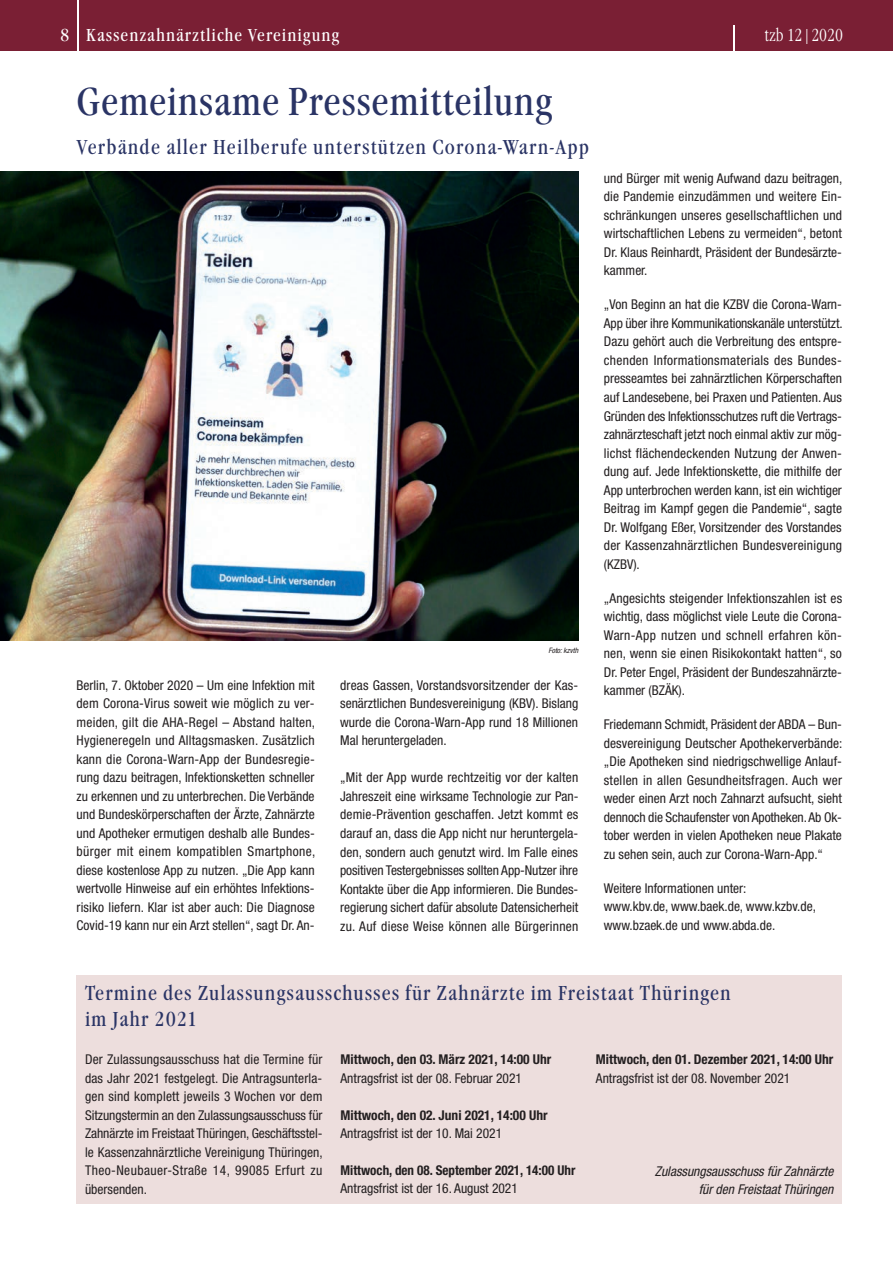
<style>
.page{position:relative;width:893px;height:1263px;background:#fff}
.page>*{position:absolute;margin:0;border:0;box-sizing:border-box;transform-origin:0 0}
.t1{font:condensed 40.5px "Garamond Itc T";letter-spacing:.015em;color:#2a3465}
.t2{font:condensed 21px/25.5px "Garamond Itc T";letter-spacing:.05em;color:#2a3465}
.t3{font:condensed 18px "Garamond Itc T";letter-spacing:.055em;color:#fff}
.t4{font:300 condensed 18px "Garamond Itc T";color:#fff}
.t5{font:condensed 13.5px/18.5px "Helvetica Neue";color:#231f20;text-align:justify}
.t6{font:700 condensed 13.5px "Helvetica Neue";color:#231f20}
.t7{font:italic condensed 13.5px/18.5px "Helvetica Neue";color:#231f20;text-align:right}
.t8{font:italic condensed 7.5px "Helvetica Neue";color:#231f20}
</style>
<div class="page">
<div style="left:0;top:0;width:893px;height:51px;background:#7a1f34"></div>
<hr style="left:77px;top:0;width:1px;height:52px;background:#fff">
<hr style="left:733px;top:26px;width:2px;height:26px;background:#fff">
<img style="left:0;top:171px;width:578px;height:469px">
<div style="left:77px;top:974px;width:765px;height:229px;background:#eddedd"></div>
<h3 class="t3" style="left:60px;top:24px;width:280px">8 Kassenzahnärztliche Vereinigung</h3>
<h3 class="t4" style="left:765px;top:24px;width:80px">tzb 12|2020</h3>
<h1 class="t1" style="left:77px;top:78px;width:478px">Gemeinsame Pressemitteilung</h1>
<h2 class="t2" style="left:77px;top:134px;width:514px">Verbände aller Heilberufe unterstützen Corona-Warn-App</h2>
<p class="t8" style="left:548px;top:646px;width:31px">Foto: kzvth</p>
<p class="t5" style="left:77px;top:675px;width:240px">Berlin, 7. Oktober 2020 – Um eine Infektion mit dem Corona-Virus soweit wie möglich zu ver&shy;meiden, gilt die AHA-Regel – Abstand halten, Hygieneregeln und Alltagsmasken. Zusätzlich kann die Corona-Warn-App der Bundesregie&shy;rung dazu beitragen, Infektionsketten schneller zu erkennen und zu unterbrechen. Die Verbände und Bundeskörperschaften der Ärzte, Zahnärzte und Apotheker ermutigen deshalb alle Bundes&shy;bürger mit einem kompatiblen Smartphone, diese kostenlose App zu nutzen. „Die App kann wertvolle Hinweise auf ein erhöhtes Infektions&shy;risiko liefern. Klar ist aber auch: Die Diagnose Covid-19 kann nur ein Arzt stellen“, sagt Dr. An-</p>
<p class="t5" style="left:340px;top:675px;width:240px">dreas Gassen, Vorstandsvorsitzender der Kas&shy;senärztlichen Bundesvereinigung (KBV). Bislang wurde die Corona-Warn-App rund 18 Millionen Mal heruntergeladen.</p>
<p class="t5" style="left:340px;top:768px;width:240px">„Mit der App wurde rechtzeitig vor der kalten Jahreszeit eine wirksame Technologie zur Pan&shy;demie-Prävention geschaffen. Jetzt kommt es darauf an, dass die App nicht nur heruntergela&shy;den, sondern auch genutzt wird. Im Falle eines positiven Testergebnisses sollten App-Nutzer ihre Kontakte über die App informieren. Die Bundes&shy;regierung sichert dafür absolute Datensicherheit zu. Auf diese Weise können alle Bürgerinnen</p>
<p class="t5" style="left:604px;top:169px;width:240px">und Bürger mit wenig Aufwand dazu beitragen, die Pandemie einzudämmen und weitere Ein&shy;schränkungen unseres gesellschaftlichen und wirtschaftlichen Lebens zu vermeiden“, betont Dr. Klaus Reinhardt, Präsident der Bundesärzte&shy;kammer.</p>
<p class="t5" style="left:604px;top:295px;width:240px">„Von Beginn an hat die KZBV die Corona-Warn-App über ihre Kommunikationskanäle unterstützt.<br>Dazu gehört auch die Verbreitung des entspre&shy;chenden Informationsmaterials des Bundes&shy;presseamtes bei zahnärztlichen Körperschaften auf Landesebene, bei Praxen und Patienten. Aus Gründen des Infektionsschutzes ruft die Vertrags&shy;zahnärzteschaft jetzt noch einmal aktiv zur mög&shy;lichst flächendeckenden Nutzung der Anwen&shy;dung auf. Jede Infektionskette, die mithilfe der App unterbrochen werden kann, ist ein wichtiger Beitrag im Kampf gegen die Pandemie“, sagte Dr. Wolfgang Eßer, Vorsitzender des Vorstandes der Kassenzahnärztlichen Bundesvereinigung (KZBV).</p>
<p class="t5" style="left:604px;top:589px;width:240px">„Angesichts steigender Infektionszahlen ist es wichtig, dass möglichst viele Leute die Corona-Warn-App nutzen und schnell erfahren kön&shy;nen, wenn sie einen Risikokontakt hatten“, so Dr. Peter Engel, Präsident der Bundeszahnärzte&shy;kammer (BZÄK).</p>
<p class="t5" style="left:604px;top:715px;width:240px">Friedemann Schmidt, Präsident der ABDA – Bun&shy;desvereinigung Deutscher Apothekerverbände: „Die Apotheken sind niedrigschwellige Anlauf&shy;stellen in allen Gesundheitsfragen. Auch wer weder einen Arzt noch Zahnarzt aufsucht, sieht dennoch die Schaufenster von Apotheken. Ab Ok&shy;tober werden in vielen Apotheken neue Plakate zu sehen sein, auch zur Corona-Warn-App.“</p>
<p class="t5" style="left:604px;top:879px;width:214px;text-align:left">Weitere Informationen unter:<br>www.kbv.de, www.baek.de, www.kzbv.de, www.bzaek.de und www.abda.de.</p>
<h2 class="t2" style="left:85px;top:980px;width:647px">Termine des Zulassungsausschusses für Zahnärzte im Freistaat Thüringen im Jahr 2021</h2>
<p class="t5" style="left:85px;top:1050px;width:239px">Der Zulassungsausschuss hat die Termine für das Jahr 2021 festgelegt. Die Antragsunterla&shy;gen sind komplett jeweils 3 Wochen vor dem Sitzungstermin an den Zulassungsausschuss für Zahnärzte im Freistaat Thüringen, Geschäftsstel&shy;le Kassenzahnärztliche Vereinigung Thüringen, Theo-Neubauer-Straße 14, 99085 Erfurt zu übersenden.</p>
<p class="t6" style="left:340px;top:1051px;width:212px">Mittwoch, den 03. März 2021, 14:00 Uhr</p>
<p class="t6" style="left:596px;top:1051px;width:239px">Mittwoch, den 01. Dezember 2021, 14:00 Uhr</p>
<p class="t5" style="left:596px;top:1068px;width:196px">Antragsfrist ist der 08. November 2021</p>
<p class="t5" style="left:340px;top:1068px;width:183px">Antragsfrist ist der 08. Februar 2021</p>
<p class="t6" style="left:340px;top:1106px;width:209px">Mittwoch, den 02. Juni 2021, 14:00 Uhr</p>
<p class="t5" style="left:340px;top:1124px;width:163px">Antragsfrist ist der 10. Mai 2021</p>
<p class="t6" style="left:340px;top:1162px;width:236px">Mittwoch, den 08. September 2021, 14:00 Uhr</p>
<p class="t5" style="left:340px;top:1179px;width:179px">Antragsfrist ist der 16. August 2021</p>
<p class="t7" style="left:655px;top:1161px;width:180px">Zulassungsausschuss für Zahnärzte für den Freistaat Thüringen</p>
</div>
